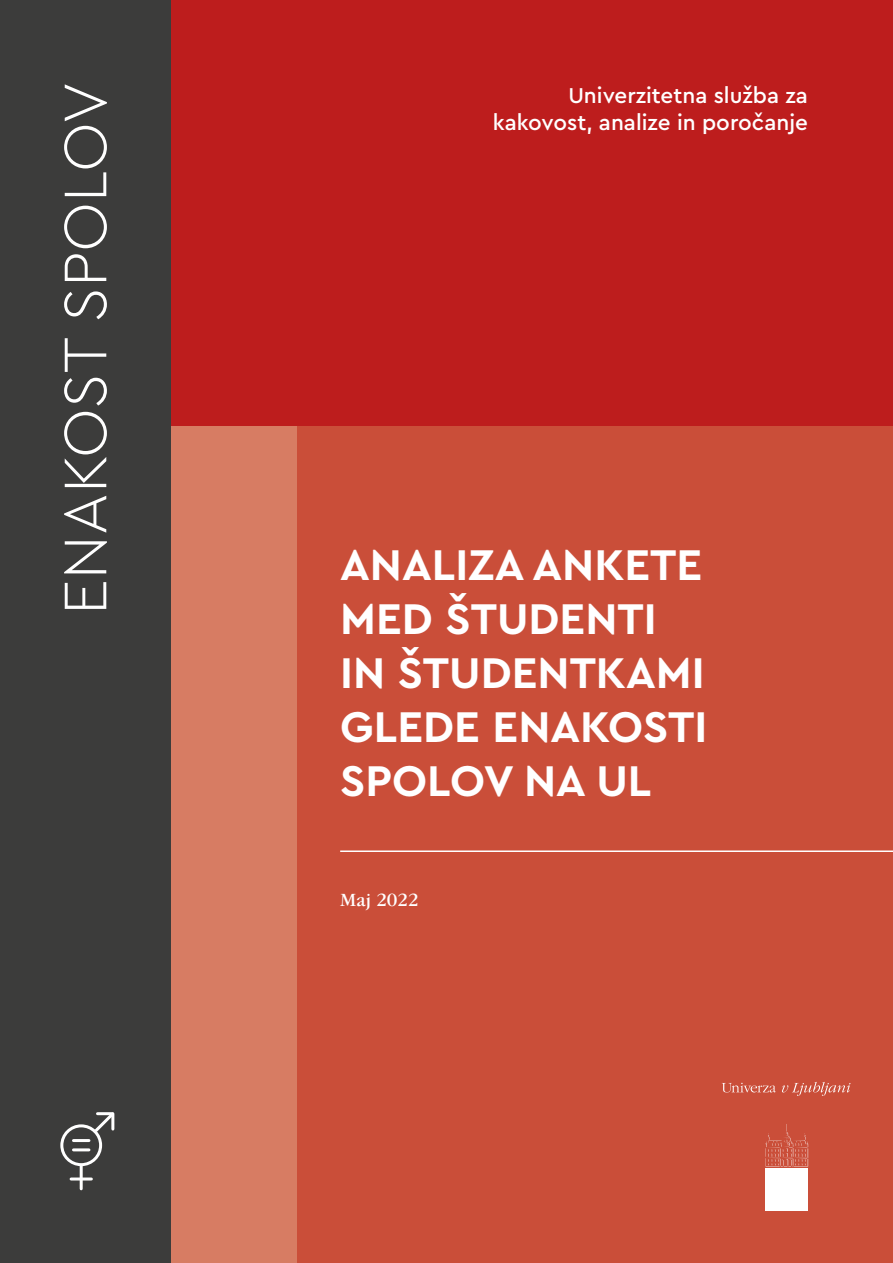
<style>
.page{position:relative;width:893px;height:1263px;background:#fff}
.page>*{position:absolute;margin:0;border:0;box-sizing:border-box;transform-origin:0 0}
.t1{font:300 63px "Cera Pro";color:#fff}
.t2{font:700 45px/54px "Cera Pro";color:#fff}
.t3{font:500 22.5px/27px "Cera Pro";color:#fff;text-align:right}
.t4{font:19.5px "Garmd ITC Bk BT";color:#fff}
</style>
<div class="page">
<div style="left:128px;top:204px;width:255px;height:1059px;background:#d77c63"></div>
<div style="left:298px;top:204px;width:595px;height:1059px;background:#ca4e39"></div>
<div style="left:0;top:0;width:893px;height:425px;background:#bd1d1d"></div>
<div style="left:0;top:0;width:170px;height:1263px;background:#3c3c3b"></div>
<hr style="left:340px;top:850px;width:553px;height:2px;background:#fff">
<svg style="left:722px;top:1083px;width:54px;height:9px"></svg>
<svg style="left:782px;top:1082px;width:68px;height:14px"></svg>
<div style="left:766px;top:1168px;width:42px;height:42px;background:#fff"></div>
<svg style="left:765px;top:1124px;width:43px;height:42px"></svg>
<div style="left:60px;top:1124px;width:42px;height:42px;border:3px solid #fff;border-radius:50%"></div>
<hr style="left:80px;top:1166px;width:3px;height:23px;background:#fff">
<hr style="left:71px;top:1177px;width:20px;height:3px;background:#fff">
<hr style="left:73px;top:1139px;width:16px;height:3px;background:#fff">
<hr style="left:73px;top:1148px;width:16px;height:3px;background:#fff">
<svg style="left:92px;top:1112px;width:23px;height:23px"></svg>
<h1 class="t1" style="left:43px;top:615px;width:535px;rotate:-90deg">ENAKOST SPOLOV</h1>
<p class="t3" style="left:493px;top:81px;width:317px">Univerzitetna služba za kakovost, analize in poročanje</p>
<p class="t2" style="left:340px;top:536px;width:369px">ANALIZA ANKETE<br>MED ŠTUDENTI<br>IN ŠTUDENTKAMI<br>GLEDE ENAKOSTI<br>SPOLOV NA UL</p>
<p class="t4" style="left:340px;top:888px;width:80px">Maj 2022</p>
</div>
